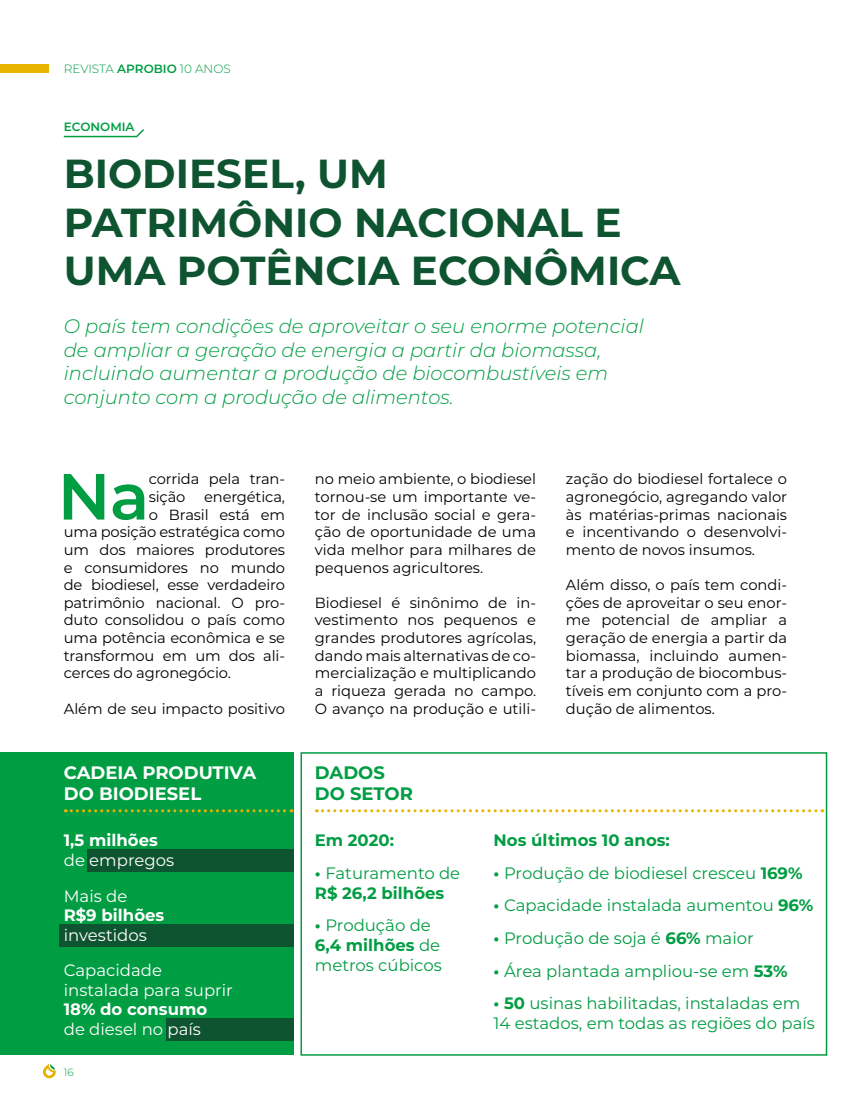
<style>
.page{position:relative;width:851px;height:1106px;background:#fff}
.page>*{position:absolute;margin:0;border:0;box-sizing:border-box;transform-origin:0 0}
.t1{font:600 65.1px "Montserrat";color:#009d43}
.t2{font:700 40.5px/48.6px "Montserrat";color:#0f5431}
.t3{font:italic 300 19.5px/23.4px "Montserrat";color:#009d43}
.t4{font:700 18px/21.6px "Montserrat";color:#fff}
.t5{font:700 18px/21.6px "Montserrat";color:#009d43}
.t6{font:16.5px/19.8px "Montserrat";color:#009d43}
.t7{font:16.5px/34.5px "Montserrat";color:#fff}
.t8{font:700 16.5px/19.8px "Montserrat";color:#009d43}
.t9{font:700 16.5px "Montserrat";color:#fff}
.t10{font:14.7px/17.7px "Montserrat";letter-spacing:-.01em;color:#000;text-align:justify}
.t11{font:300 12px "Montserrat";color:#009d43}
.t12{font:600 12px "Montserrat";color:#009d43}
.t13{font:300 10.5px "Montserrat";color:#009d43}
.s1{font-weight:600}
.s2{font-weight:400}
.s3{font-weight:700}
</style>
<div class="page">
<svg style="left:43px;top:1063px;width:13px;height:15px"></svg>
<div style="left:0;top:65px;width:49px;height:8px;background:#e9b400"></div>
<svg style="left:63px;top:129px;width:81px;height:9px"></svg>
<div style="left:0;top:753px;width:293px;height:301px;background:#009d43"></div>
<div style="left:300px;top:752px;width:527px;height:303px;border:2px solid #009d43"></div>
<div style="left:87px;top:849px;width:206px;height:23px;background:#0f5431"></div>
<div style="left:60px;top:923px;width:233px;height:23px;background:#0f5431"></div>
<div style="left:166px;top:1018px;width:127px;height:23px;background:#0f5431"></div>
<svg style="left:65px;top:809px;width:227px;height:3px"></svg>
<svg style="left:316px;top:809px;width:506px;height:3px"></svg>
<p class="t11" style="left:64px;top:60px;width:168px">REVISTA <span class="s1">APROBIO</span> 10 ANOS</p>
<p class="t12" style="left:64px;top:118px;width:72px">ECONOMIA</p>
<h2 class="t2" style="left:64px;top:147px;width:618px">BIODIESEL, UM<br>PATRIMÔNIO NACIONAL E<br>UMA POTÊNCIA ECONÔMICA</h2>
<h3 class="t3" style="left:64px;top:314px;width:581px">O país tem condições de aproveitar o seu enorme potencial de ampliar a geração de energia a partir da biomassa, incluindo aumentar a produção de biocombustíveis em conjunto com a produção de alimentos.</h3>
<h1 class="t1" style="left:58px;top:450px;width:93px">Na</h1>
<p class="t10" style="left:149px;top:469px;width:138px">corrida pela tran&shy;sição</p>
<p class="t10" style="left:204px;top:487px;width:82px">energética,</p>
<p class="t10" style="left:149px;top:505px;width:138px">o Brasil está em</p>
<p class="t10" style="left:64px;top:522px;width:223px">uma posição estratégica como</p>
<p class="t10" style="left:64px;top:540px;width:223px">um dos maiores produtores</p>
<p class="t10" style="left:64px;top:558px;width:223px">e consumidores no mundo</p>
<p class="t10" style="left:64px;top:575px;width:223px">de biodiesel, esse verdadeiro</p>
<p class="t10" style="left:64px;top:593px;width:223px">patrimônio nacional. O pro-</p>
<p class="t10" style="left:64px;top:611px;width:223px">duto consolidou o país como</p>
<p class="t10" style="left:64px;top:628px;width:223px">uma potência econômica e se</p>
<p class="t10" style="left:64px;top:646px;width:223px">transformou em um dos ali-</p>
<p class="t10" style="left:64px;top:664px;width:168px">cerces do agronegócio.</p>
<p class="t10" style="left:64px;top:699px;width:223px">Além de seu impacto positivo</p>
<p class="t10" style="left:315px;top:469px;width:223px">no meio ambiente, o biodiesel tornou-se um importante ve&shy;tor de inclusão social e gera&shy;ção de oportunidade de uma vida melhor para milhares de pequenos agricultores.</p>
<p class="t10" style="left:315px;top:593px;width:223px">Biodiesel é sinônimo de in&shy;vestimento nos pequenos e grandes produtores agrícolas, dando mais alternativas de co&shy;mercialização e multiplicando a riqueza gerada no campo.<br>O avanço na produção e utili-</p>
<p class="t4" style="left:64px;top:760px;width:194px">CADEIA PRODUTIVA<br>DO BIODIESEL</p>
<p class="t5" style="left:315px;top:760px;width:100px">DADOS<br>DO SETOR</p>
<p class="t10" style="left:566px;top:469px;width:223px">zação do biodiesel fortalece o agronegócio, agregando valor às matérias-primas nacionais e incentivando o desenvolvi&shy;mento de novos insumos.</p>
<p class="t10" style="left:566px;top:575px;width:223px">Além disso, o país tem condi&shy;ções de aproveitar o seu enor&shy;me potencial de ampliar a geração de energia a partir da biomassa, incluindo aumen&shy;tar a produção de biocombus&shy;tíveis em conjunto com a pro&shy;dução de alimentos.</p>
<p class="t9" style="left:64px;top:828px;width:95px">1,5 milhões</p>
<p class="t7" style="left:64px;top:842px;width:112px">de empregos</p>
<p class="t7" style="left:64px;top:878px;width:65px">Mais de</p>
<p class="t9" style="left:64px;top:903px;width:102px">R$9 bilhões</p>
<p class="t7" style="left:64px;top:917px;width:100px">investidos<br>Capacidade</p>
<p class="t7" style="left:64px;top:971px;width:170px">instalada para suprir</p>
<p class="t9" style="left:64px;top:997px;width:145px">18% do consumo</p>
<p class="t7" style="left:64px;top:1011px;width:139px">de diesel no país</p>
<p class="t13" style="left:64px;top:1065px;width:12px">16</p>
<p class="t8" style="left:315px;top:829px;width:81px">Em 2020:</p>
<p class="t8" style="left:315px;top:862px;width:147px">• <span class="s2">Faturamento de<br></span>R$ 26,2 bilhões</p>
<p class="t6" style="left:315px;top:914px;width:128px"><span class="s3">•</span> Produção de<br><span class="s3">6,4 milhões</span> de metros cúbicos</p>
<p class="t8" style="left:493px;top:829px;width:178px">Nos últimos 10 anos:</p>
<p class="t6" style="left:493px;top:862px;width:310px"><span class="s3">•</span> Produção de biodiesel cresceu <span class="s3">169%</span></p>
<p class="t6" style="left:493px;top:895px;width:321px"><span class="s3">•</span> Capacidade instalada aumentou <span class="s3">96%</span></p>
<p class="t6" style="left:493px;top:927px;width:262px"><span class="s3">•</span> Produção de soja é <span class="s3">66%</span> maior</p>
<p class="t6" style="left:493px;top:960px;width:295px"><span class="s3">•</span> Área plantada ampliou-se em <span class="s3">53%</span></p>
<p class="t6" style="left:493px;top:992px;width:323px"><span class="s3">• 50</span> usinas habilitadas, instaladas em<br>14 estados, em todas as regiões do país</p>
</div>
